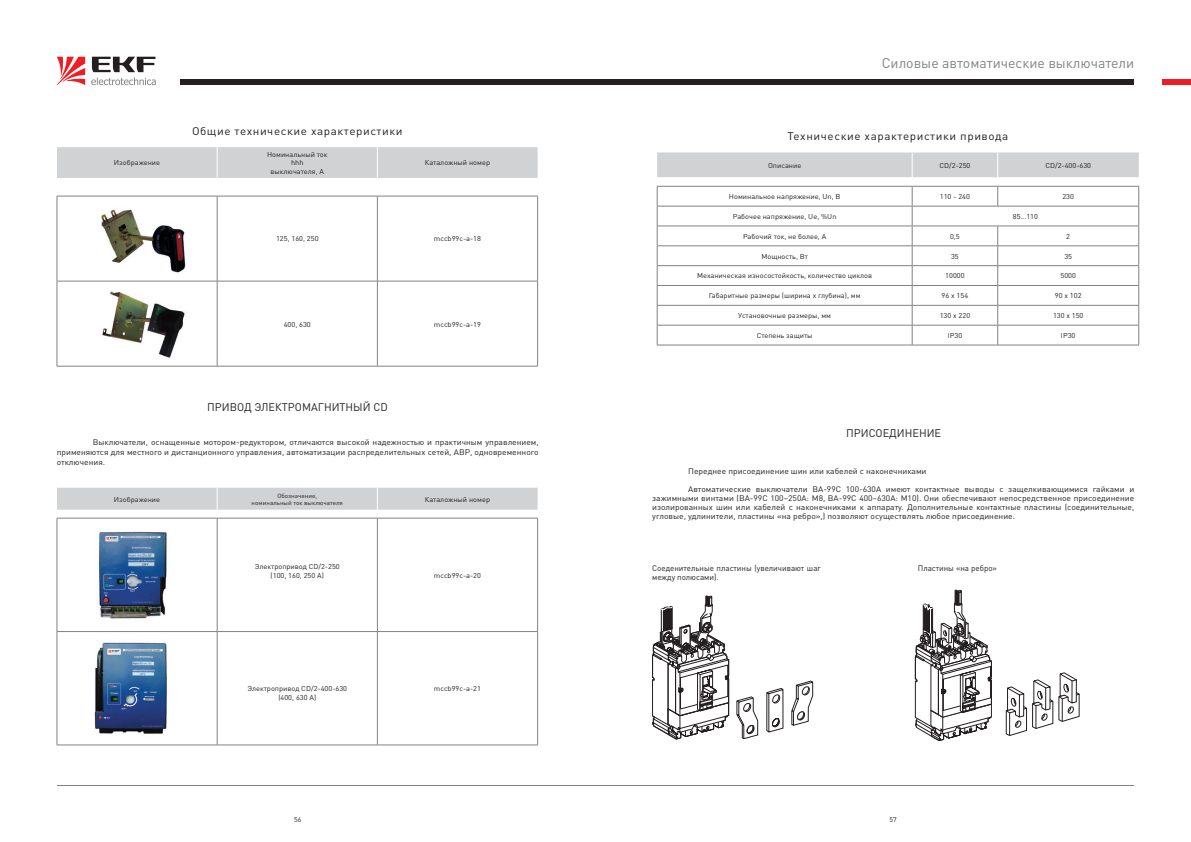
<style>
.page{position:relative;width:1191px;height:842px;background:#fff}
.page>*{position:absolute;margin:0;border:0;box-sizing:border-box;transform-origin:0 0}
.t1{font:14px "DIN Cyr";color:#808285}
.t2{font:11px "DIN Cyr";letter-spacing:.05em;color:#231f20;scale:1.06 1}
.t3{font:11px "DIN Cyr";color:#231f20}
.t4{font:8px/9px "DIN Cyr";color:#231f20;text-align:justify;scale:1.06 1}
.t5{font:8px/9.6px "DIN Cyr";color:#231f20}
.t6{font:7px/8.4px "DIN Cyr";color:#231f20;text-align:center;scale:1.06 1}
.t7{font:7px "DIN Cyr";color:#231f20}
.t8{font:6px/7.2px "DIN Cyr";color:#231f20;text-align:center;scale:1.06 1}
</style>
<div class="page">
<svg style="left:91px;top:78px;width:65px;height:7px"></svg>
<svg style="left:57px;top:57px;width:28px;height:28px"></svg>
<svg style="left:92px;top:57px;width:63px;height:15px"></svg>
<div style="left:180px;top:80px;width:415px;height:5px;background:#231f20"></div>
<hr style="left:57px;top:785px;width:538px;height:1px;background:#808285">
<div style="left:1162px;top:80px;width:29px;height:5px;background:#ee1d23"></div>
<div style="left:595px;top:80px;width:539px;height:5px;background:#231f20"></div>
<hr style="left:595px;top:785px;width:539px;height:1px;background:#808285">
<div style="left:57px;top:147px;width:480px;height:31px;background:#d1d2d4"></div>
<hr style="left:217px;top:147px;width:1px;height:31px;background:#fff">
<hr style="left:377px;top:147px;width:1px;height:31px;background:#fff">
<hr style="left:57px;top:196px;width:160px;height:1px;background:#808285">
<hr style="left:57px;top:196px;width:1px;height:85px;background:#808285">
<hr style="left:217px;top:196px;width:160px;height:1px;background:#808285">
<hr style="left:217px;top:196px;width:1px;height:85px;background:#808285">
<hr style="left:377px;top:196px;width:161px;height:1px;background:#808285">
<hr style="left:377px;top:196px;width:1px;height:85px;background:#808285">
<hr style="left:537px;top:196px;width:1px;height:85px;background:#808285">
<hr style="left:57px;top:281px;width:160px;height:1px;background:#808285">
<hr style="left:57px;top:281px;width:1px;height:85px;background:#808285">
<hr style="left:217px;top:281px;width:160px;height:1px;background:#808285">
<hr style="left:217px;top:281px;width:1px;height:85px;background:#808285">
<hr style="left:377px;top:281px;width:161px;height:1px;background:#808285">
<hr style="left:377px;top:281px;width:1px;height:85px;background:#808285">
<hr style="left:537px;top:281px;width:1px;height:85px;background:#808285">
<hr style="left:57px;top:366px;width:160px;height:1px;background:#808285">
<hr style="left:217px;top:366px;width:160px;height:1px;background:#808285">
<hr style="left:377px;top:366px;width:161px;height:1px;background:#808285">
<img style="left:102px;top:209px;width:84px;height:64px">
<img style="left:102px;top:291px;width:83px;height:67px">
<div style="left:57px;top:488px;width:480px;height:22px;background:#d1d2d4"></div>
<hr style="left:57px;top:518px;width:160px;height:1px;background:#808285">
<hr style="left:57px;top:518px;width:1px;height:113px;background:#808285">
<hr style="left:217px;top:518px;width:160px;height:1px;background:#808285">
<hr style="left:217px;top:518px;width:1px;height:113px;background:#808285">
<hr style="left:377px;top:518px;width:161px;height:1px;background:#808285">
<hr style="left:377px;top:518px;width:1px;height:113px;background:#808285">
<hr style="left:537px;top:518px;width:1px;height:113px;background:#808285">
<hr style="left:57px;top:631px;width:160px;height:1px;background:#808285">
<hr style="left:57px;top:632px;width:1px;height:113px;background:#808285">
<hr style="left:217px;top:631px;width:160px;height:1px;background:#808285">
<hr style="left:217px;top:632px;width:1px;height:113px;background:#808285">
<hr style="left:377px;top:631px;width:161px;height:1px;background:#808285">
<hr style="left:377px;top:632px;width:1px;height:113px;background:#808285">
<hr style="left:537px;top:632px;width:1px;height:113px;background:#808285">
<hr style="left:57px;top:745px;width:160px;height:1px;background:#808285">
<hr style="left:217px;top:745px;width:160px;height:1px;background:#808285">
<hr style="left:377px;top:745px;width:161px;height:1px;background:#808285">
<img style="left:99px;top:531px;width:68px;height:88px">
<img style="left:94px;top:642px;width:73px;height:92px">
<svg style="left:657px;top:152px;width:482px;height:193px"></svg>
<hr style="left:657px;top:345px;width:255px;height:1px;background:#808285">
<hr style="left:912px;top:345px;width:85px;height:1px;background:#808285">
<hr style="left:997px;top:345px;width:142px;height:1px;background:#808285">
<svg style="left:736px;top:688px;width:47px;height:51px"></svg>
<svg style="left:791px;top:681px;width:22px;height:45px"></svg>
<svg style="left:915px;top:590px;width:77px;height:151px"></svg>
<svg style="left:652px;top:595px;width:77px;height:144px"></svg>
<svg style="left:1005px;top:672px;width:74px;height:64px"></svg>
<h2 class="t2" style="left:192px;top:124px;width:200px">Общие технические характеристики</h2>
<p class="t6" style="left:114px;top:158px;width:45px">Изображение</p>
<p class="t6" style="left:267px;top:150px;width:59px">Номинальный ток hhh выключателя, А</p>
<p class="t6" style="left:425px;top:158px;width:63px">Каталожный номер</p>
<p class="t6" style="left:276px;top:234px;width:42px">125, 160, 250</p>
<p class="t6" style="left:434px;top:234px;width:46px">mccb99c-a-18</p>
<p class="t6" style="left:284px;top:319px;width:27px">400, 630</p>
<p class="t6" style="left:434px;top:319px;width:46px">mccb99c-a-19</p>
<h2 class="t3" style="left:207px;top:399px;width:182px">ПРИВОД ЭЛЕКТРОМАГНИТНЫЙ CD</h2>
<p class="t4" style="left:57px;top:437px;width:456px;line-height:9.6px;text-indent:36px">Выключатели, оснащенные мотоpом-pедуктоpом, отличаются высокой надежностью и практичным управлением, применяются для местного и дистанционного управления, автоматизации распределительных сетей, АВP, одновременного отключения.</p>
<p class="t6" style="left:114px;top:494px;width:45px">Изображение</p>
<p class="t8" style="left:252px;top:491px;width:88px">Обозначение,<br>номинальный ток выключателя</p>
<p class="t6" style="left:425px;top:494px;width:63px">Каталожный номер</p>
<p class="t6" style="left:255px;top:562px;width:82px">Электропривод CD/2-250 (100, 160, 250 А)</p>
<p class="t6" style="left:434px;top:571px;width:46px">mccb99c-a-20</p>
<p class="t6" style="left:247px;top:684px;width:96px">Электропривод CD/2-400-630 (400, 630 А)</p>
<p class="t6" style="left:434px;top:684px;width:46px">mccb99c-a-21</p>
<h1 class="t1" style="left:881px;top:54px;width:254px">Силовые автоматические выключатели</h1>
<h2 class="t2" style="left:787px;top:128px;width:210px">Технические характеристики привода</h2>
<p class="t6" style="left:768px;top:161px;width:33px">Описание</p>
<p class="t6" style="left:939px;top:161px;width:31px">CD/2-250</p>
<p class="t6" style="left:1045px;top:161px;width:45px">CD/2-400-630</p>
<p class="t6" style="left:729px;top:192px;width:107px">Номинальное напряжение, Un, В</p>
<p class="t6" style="left:940px;top:192px;width:30px">110 - 240</p>
<p class="t6" style="left:1062px;top:192px;width:12px">230</p>
<p class="t6" style="left:733px;top:212px;width:99px">Рабочее напряжение, Uе, %Un</p>
<p class="t6" style="left:1013px;top:212px;width:25px">85…110</p>
<p class="t6" style="left:743px;top:232px;width:80px">Рабочий ток, не более, А</p>
<p class="t6" style="left:950px;top:232px;width:11px">0,5</p>
<p class="t6" style="left:1066px;top:232px;width:5px">2</p>
<p class="t6" style="left:761px;top:252px;width:45px">Мощность, Вт</p>
<p class="t6" style="left:951px;top:252px;width:9px">35</p>
<p class="t6" style="left:1064px;top:252px;width:9px">35</p>
<p class="t6" style="left:697px;top:271px;width:167px">Механическая износостойкость, количество циклов</p>
<p class="t6" style="left:945px;top:271px;width:20px">10000</p>
<p class="t6" style="left:1060px;top:271px;width:16px">5000</p>
<p class="t6" style="left:709px;top:291px;width:145px">Габаритные размеры (ширина х глубина), мм</p>
<p class="t6" style="left:941px;top:291px;width:27px">96 х 154</p>
<p class="t6" style="left:1055px;top:291px;width:27px">90 х 102</p>
<p class="t6" style="left:738px;top:311px;width:89px">Установочные размеры, мм</p>
<p class="t6" style="left:939px;top:311px;width:30px">130 х 220</p>
<p class="t6" style="left:1053px;top:311px;width:30px">130 х 150</p>
<p class="t6" style="left:757px;top:331px;width:54px">Степень защиты</p>
<p class="t6" style="left:947px;top:331px;width:15px">IP30</p>
<p class="t6" style="left:1061px;top:331px;width:15px">IP30</p>
<h2 class="t3" style="left:846px;top:426px;width:96px">ПРИСОЕДИНЕНИЕ</h2>
<p class="t4" style="left:688px;top:466px;width:226px">Переднее присоединение шин или кабелей с наконечниками</p>
<p class="t4" style="left:652px;top:484px;width:456px;text-indent:36px">Автоматические выключатели ВА-99С 100-630А имеют контактные выводы с защелкивающимися гайками и зажимными винтами (ВА-99С 100–250А: M8, ВА-99С 400–630А: M10). Они обеспечивают непосредственное присоединение изолированных шин или кабелей с наконечниками к аппарату. Дополнительные контактные пластины (соединительные, угловые, удлинители, пластины «на pебpо»,) позволяют осуществлять любое пpисоединение.</p>
<p class="t5" style="left:652px;top:563px;width:170px">Соеденительные пластины (увеличивают шаг между полюсами).</p>
<p class="t5" style="left:917px;top:563px;width:81px">Пластины «на ребро»</p>
<p class="t7" style="left:294px;top:814px;width:9px">56</p>
<p class="t7" style="left:889px;top:814px;width:9px">57</p>
</div>
